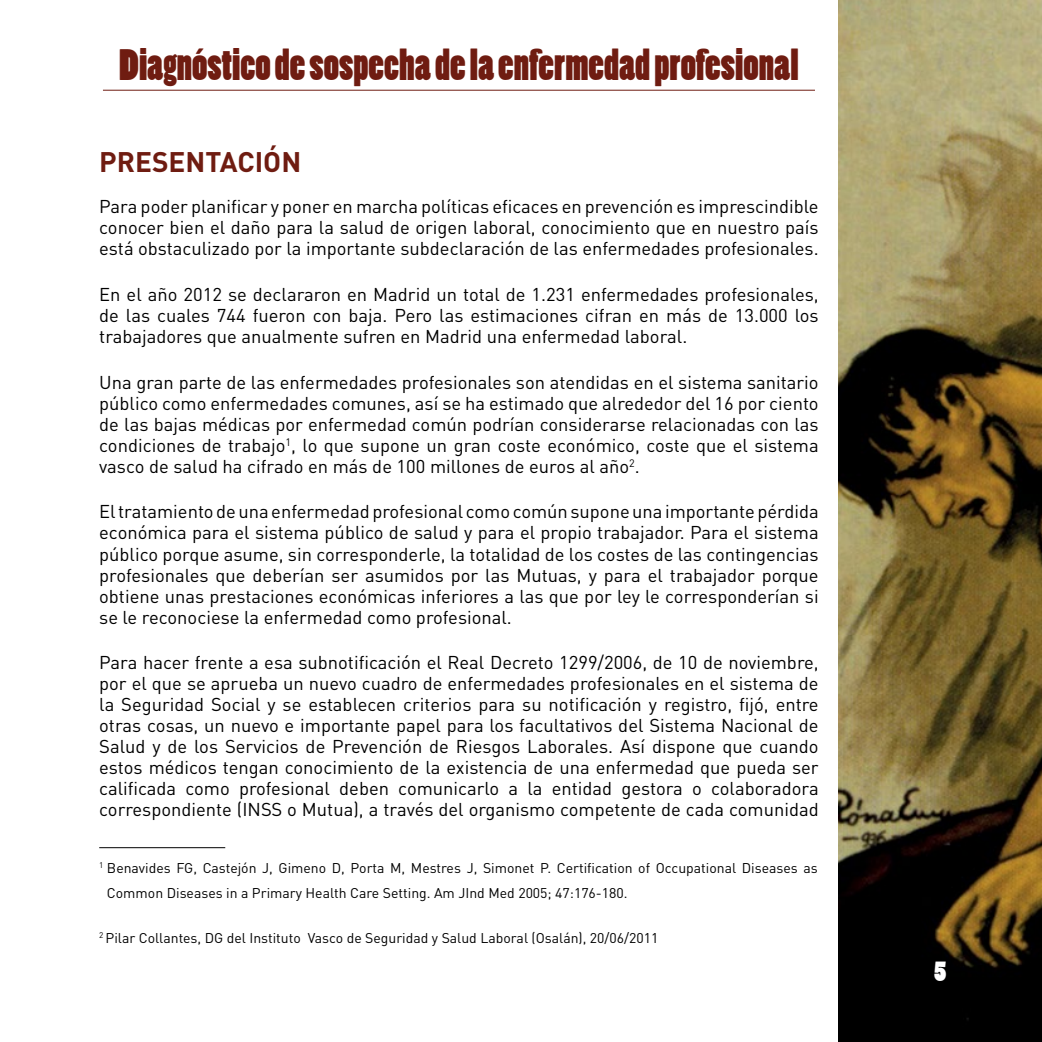
<style>
.page{position:relative;width:1042px;height:1042px;background:#fff}
.page>*{position:absolute;margin:0;border:0;box-sizing:border-box;transform-origin:0 0}
.t1{font:41.12px "Poplar Std";color:#6f1c11}
.t2{font:700 28px "DIN";color:#6f1c11}
.t3{font:26.25px "Poplar Std";color:#fff}
.t4{font:18.38px/21px "DIN";color:#000;text-align:justify}
.t5{font:14px/25.2px "DIN";color:#000}
</style>
<div class="page">
<img style="left:838px;top:0;width:204px;height:1042px">
<hr style="left:103px;top:90px;width:712px;height:1px;background:#6f1c11">
<hr style="left:99px;top:847px;width:126px;height:1px;background:#000">
<h1 class="t1" style="left:119px;top:42px;width:681px">Diagnóstico de sospecha de la enfermedad profesional</h1>
<h2 class="t2" style="left:99px;top:144px;width:203px">PRESENTACIÓN</h2>
<p class="t4" style="left:99px;top:195px;width:721px">Para poder planificar y poner en marcha políticas eficaces en prevención es imprescindible conocer bien el daño para la salud de origen laboral, conocimiento que en nuestro país está obstaculizado por la importante subdeclaración de las enfermedades profesionales.</p>
<p class="t4" style="left:99px;top:283px;width:721px">En el año 2012 se declararon en Madrid un total de 1.231 enfermedades profesionales, de las cuales 744 fueron con baja. Pero las estimaciones cifran en más de 13.000 los trabajadores que anualmente sufren en Madrid una enfermedad laboral.</p>
<p class="t4" style="left:99px;top:371px;width:721px">Una gran parte de las enfermedades profesionales son atendidas en el sistema sanitario público como enfermedades comunes, así se ha estimado que alrededor del 16 por ciento de las bajas médicas por enfermedad común podrían considerarse relacionadas con las condiciones de trabajo<sup>1</sup>, lo que supone un gran coste económico, coste que el sistema vasco de salud ha cifrado en más de 100 millones de euros al año<sup>2</sup>.</p>
<p class="t4" style="left:99px;top:501px;width:721px">El tratamiento de una enfermedad profesional como común supone una importante pérdida económica para el sistema público de salud y para el propio trabajador. Para el sistema público porque asume, sin corresponderle, la totalidad de los costes de las contingencias profesionales que deberían ser asumidos por las Mutuas, y para el trabajador porque obtiene unas prestaciones económicas inferiores a las que por ley le corresponderían si se le reconociese la enfermedad como profesional.</p>
<p class="t4" style="left:99px;top:652px;width:721px">Para hacer frente a esa subnotificación el Real Decreto 1299/2006, de 10 de noviembre, por el que se aprueba un nuevo cuadro de enfermedades profesionales en el sistema de la Seguridad Social y se establecen criterios para su notificación y registro, fijó, entre otras cosas, un nuevo e importante papel para los facultativos del Sistema Nacional de Salud y de los Servicios de Prevención de Riesgos Laborales. Así dispone que cuando estos médicos tengan conocimiento de la existencia de una enfermedad que pueda ser calificada como profesional deben comunicarlo a la entidad gestora o colaboradora correspondiente (INSS o Mutua), a través del organismo competente de cada comunidad</p>
<p class="t5" style="left:107px;top:854px;width:712px;text-indent:-8px"><sup>1</sup> Benavides FG, Castejón J, Gimeno D, Porta M, Mestres J, Simonet P. Certification of Occupational Diseases as<br>Common Diseases in a Primary Health Care Setting. Am JInd Med 2005; 47:176-180.</p>
<p class="t5" style="left:99px;top:925px;width:561px"><sup>2</sup> Pilar Collantes, DG del Instituto Vasco de Seguridad y Salud Laboral (Osalán), 20/06/2011</p>
<h3 class="t3" style="left:934px;top:956px;width:14px">5</h3>
</div>
